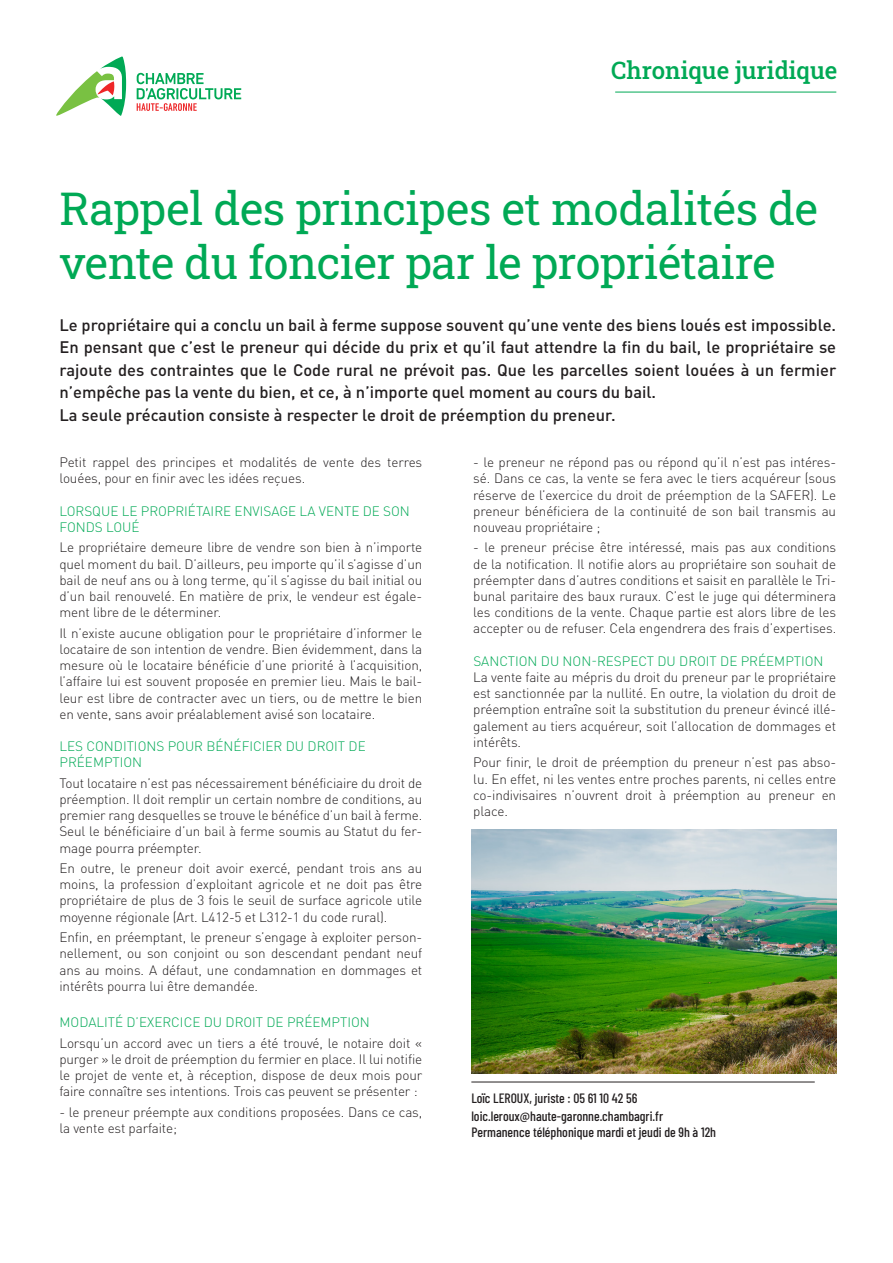
<style>
.page{position:relative;width:893px;height:1263px;background:#fff}
.page>*{position:absolute;margin:0;border:0;box-sizing:border-box;transform-origin:0 0}
.t1{font:45px/54px "Roboto Slab";letter-spacing:-.01em;color:#00a955}
.t2{font:24px "Roboto Slab";color:#00a955}
.t3{font:500 16.5px/22.5px "DINOT";color:#231f20}
.t4{font:300 13.5px/16.2px "DINOT";letter-spacing:-.01em;color:#231f20;text-align:justify}
.t5{font:300 13.5px/16.2px "DINOT";color:#00a955}
.t6{font:500 13.5px/18px "Barlow Condensed";color:#231f20}
</style>
<div class="page">
<svg style="left:56px;top:57px;width:70px;height:59px"></svg>
<svg style="left:137px;top:73px;width:104px;height:38px"></svg>
<hr style="left:615px;top:92px;width:221px;height:1px;background:#00a955">
<hr style="left:471px;top:1082px;width:344px;height:1px;background:#231f20">
<img style="left:471px;top:829px;width:365px;height:244px">
<h2 class="t2" style="left:611px;top:54px;width:228px">Chronique juridique</h2>
<h1 class="t1" style="left:59px;top:181px;width:760px">Rappel des principes et modalités de vente du foncier par le propriétaire</h1>
<p class="t3" style="left:59px;top:313px;width:778px">Le propriétaire qui a conclu un bail à ferme suppose souvent qu’une vente des biens loués est impossible.<br>En pensant que c’est le preneur qui décide du prix et qu’il faut attendre la fin du bail, le propriétaire se rajoute des contraintes que le Code rural ne prévoit pas. Que les parcelles soient louées à un fermier n’empêche pas la vente du bien, et ce, à n’importe quel moment au cours du bail.<br>La seule précaution consiste à respecter le droit de préemption du preneur.</p>
<p class="t4" style="left:59px;top:454px;width:364px">Petit rappel des principes et modalités de vente des terres louées, pour en finir avec les idées reçues.</p>
<p class="t5" style="left:59px;top:503px;width:352px">LORSQUE LE PROPRIÉTAIRE ENVISAGE LA VENTE DE SON<br>FONDS LOUÉ</p>
<p class="t4" style="left:59px;top:539px;width:364px">Le propriétaire demeure libre de vendre son bien à n’importe quel moment du bail. D’ailleurs, peu importe qu’il s’agisse d’un bail de neuf ans ou à long terme, qu’il s’agisse du bail initial ou d’un bail renouvelé. En matière de prix, le vendeur est égale&shy;ment libre de le déterminer.</p>
<p class="t4" style="left:59px;top:625px;width:364px">Il n’existe aucune obligation pour le propriétaire d’informer le locataire de son intention de vendre. Bien évidemment, dans la mesure où le locataire bénéficie d’une priorité à l’acquisition, l’affaire lui est souvent proposée en premier lieu. Mais le bail&shy;leur est libre de contracter avec un tiers, ou de mettre le bien en vente, sans avoir préalablement avisé son locataire.</p>
<p class="t5" style="left:59px;top:738px;width:308px">LES CONDITIONS POUR BÉNÉFICIER DU DROIT DE<br>PRÉEMPTION</p>
<p class="t4" style="left:59px;top:775px;width:364px">Tout locataire n’est pas nécessairement bénéficiaire du droit de préemption. Il doit remplir un certain nombre de conditions, au premier rang desquelles se trouve le bénéfice d’un bail à ferme.<br>Seul le bénéficiaire d’un bail à ferme soumis au Statut du fer&shy;mage pourra préempter.</p>
<p class="t4" style="left:59px;top:860px;width:364px">En outre, le preneur doit avoir exercé, pendant trois ans au moins, la profession d’exploitant agricole et ne doit pas être propriétaire de plus de 3 fois le seuil de surface agricole utile moyenne régionale (Art. L412-5 et L312-1 du code rural).</p>
<p class="t4" style="left:59px;top:929px;width:364px">Enfin, en préemptant, le preneur s’engage à exploiter person&shy;nellement, ou son conjoint ou son descendant pendant neuf ans au moins. A défaut, une condamnation en dommages et intérêts pourra lui être demandée.</p>
<p class="t5" style="left:59px;top:1014px;width:312px">MODALITÉ D’EXERCICE DU DROIT DE PRÉEMPTION</p>
<p class="t4" style="left:59px;top:1035px;width:364px">Lorsqu’un accord avec un tiers a été trouvé, le notaire doit « purger » le droit de préemption du fermier en place. Il lui notifie le projet de vente et, à réception, dispose de deux mois pour faire connaître ses intentions. Trois cas peuvent se présenter :</p>
<p class="t4" style="left:59px;top:1104px;width:364px">- le preneur préempte aux conditions proposées. Dans ce cas, la vente est parfaite;</p>
<p class="t4" style="left:473px;top:454px;width:364px">- le preneur ne répond pas ou répond qu’il n’est pas intéres&shy;sé. Dans ce cas, la vente se fera avec le tiers acquéreur (sous réserve de l’exercice du droit de préemption de la SAFER). Le preneur bénéficiera de la continuité de son bail transmis au nouveau propriétaire ;</p>
<p class="t4" style="left:473px;top:539px;width:364px">- le preneur précise être intéressé, mais pas aux conditions de la notification. Il notifie alors au propriétaire son souhait de préempter dans d’autres conditions et saisit en parallèle le Tri&shy;bunal paritaire des baux ruraux. C’est le juge qui déterminera les conditions de la vente. Chaque partie est alors libre de les accepter ou de refuser. Cela engendrera des frais d’expertises.</p>
<p class="t5" style="left:473px;top:653px;width:352px">SANCTION DU NON-RESPECT DU DROIT DE PRÉEMPTION</p>
<p class="t4" style="left:473px;top:669px;width:364px">La vente faite au mépris du droit du preneur par le propriétaire est sanctionnée par la nullité. En outre, la violation du droit de préemption entraîne soit la substitution du preneur évincé illé&shy;galement au tiers acquéreur, soit l’allocation de dommages et intérêts.</p>
<p class="t4" style="left:473px;top:754px;width:364px">Pour finir, le droit de préemption du preneur n’est pas abso&shy;lu. En effet, ni les ventes entre proches parents, ni celles entre co-indivisaires n’ouvrent droit à préemption au preneur en place.</p>
<p class="t6" style="left:471px;top:1088px;width:193px">Loïc LEROUX, juriste : 05 61 10 42 56 loic.leroux@haute-garonne.chambagri.fr</p>
<p class="t6" style="left:471px;top:1122px;width:246px">Permanence téléphonique mardi et jeudi de 9h à 12h</p>
</div>
